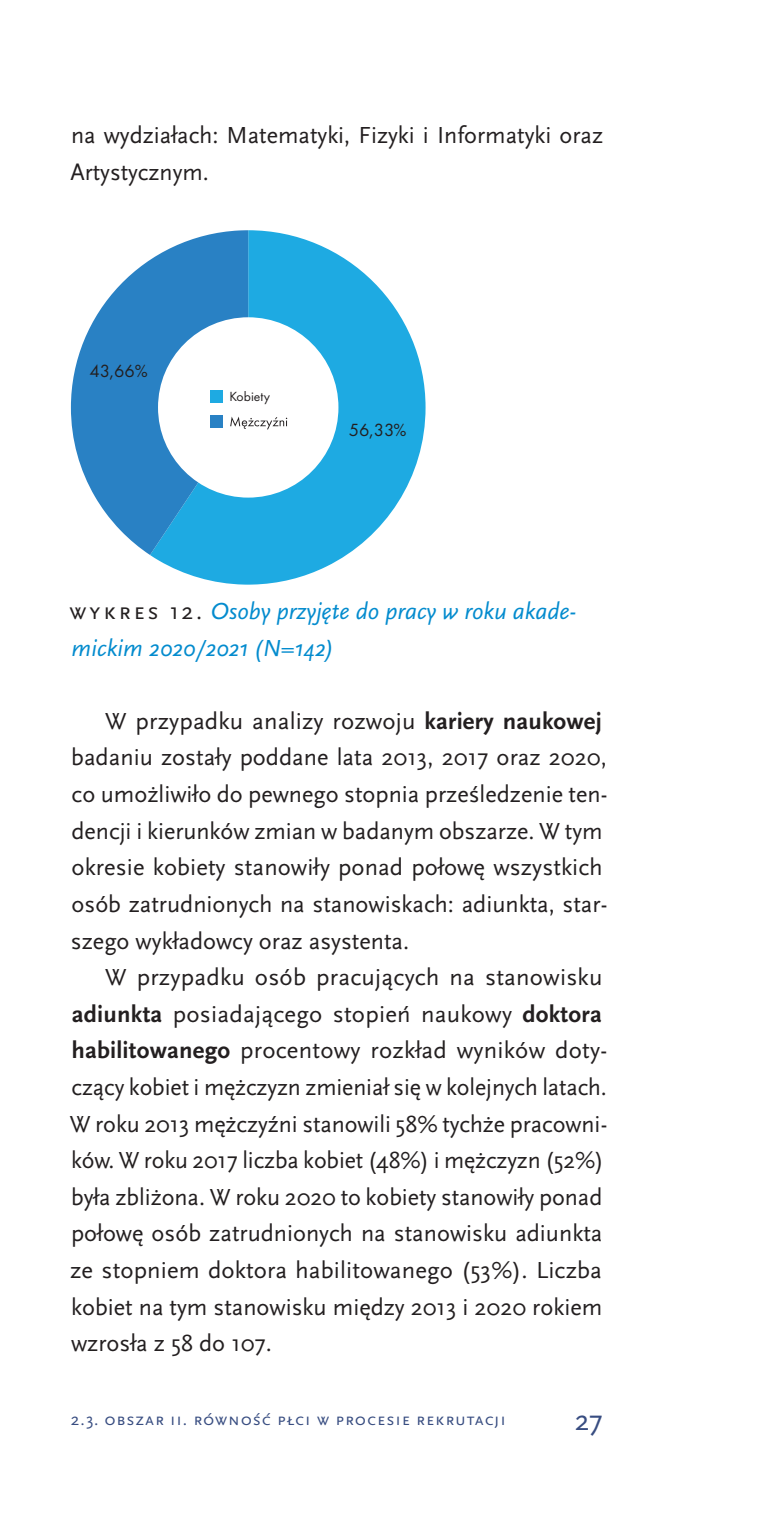
<style>
.page{position:relative;width:766px;height:1531px;background:#fff}
.page>*{position:absolute;margin:0;border:0;box-sizing:border-box;transform-origin:0 0}
.t1{font:30px "Scala Sans Pro";color:#384d81}
.t2{font:24.25px/36.5px "Scala Sans Pro";color:#231f20}
.t3{font:italic 24.25px/36.5px "Scala Sans Pro";color:#038bce}
.t4{font:18.25px "Futura PT";color:#231f20}
.t5{font:17.5px "Scala Sans Pro";letter-spacing:.05em;color:#384d81}
.t6{font:13.75px "Futura PT";color:#231f20}
.s1{font-style:normal;color:#231f20}
.s2{font-weight:700}
</style>
<div class="page">
<svg style="left:150px;top:230px;width:275px;height:355px;fill:#1eaae2"></svg>
<svg style="left:71px;top:230px;width:177px;height:325px;fill:#2981c4"></svg>
<div style="left:158px;top:317px;width:180px;height:181px;background:#fff;border-radius:50%"></div>
<svg style="left:230px;top:416px;width:57px;height:13px"></svg>
<div style="left:210px;top:390px;width:13px;height:13px;background:#1eaae2"></div>
<div style="left:210px;top:415px;width:13px;height:13px;background:#2981c4"></div>
<p class="t2" style="left:70px;top:117px;width:534px">na wydziałach: Matematyki, Fizyki i Informatyki oraz<br>Artystycznym.</p>
<p class="t4" style="left:89px;top:361px;width:60px">43,66%</p>
<p class="t6" style="left:229px;top:388px;width:42px">Kobiety</p>
<p class="t4" style="left:349px;top:419px;width:59px">56,33%</p>
<p class="t3" style="left:69px;top:593px;width:508px"><span class="s1">Wykres 12.</span> Osoby przyjęte do pracy w roku akade&shy;mickim 2020/2021 (N=142)</p>
<p class="t2" style="left:71px;top:703px;width:537px;text-indent:34px">W przypadku analizy rozwoju <span class="s2">kariery naukowej </span>badaniu zostały poddane lata 2013, 2017 oraz 2020, co umożliwiło do pewnego stopnia prześledzenie ten&shy;dencji i kierunków zmian w badanym obszarze. W tym okresie kobiety stanowiły ponad połowę wszystkich osób zatrudnionych na stanowiskach: adiunkta, star&shy;szego wykładowcy oraz asystenta.</p>
<p class="t2" style="left:70px;top:959px;width:539px;text-indent:35px">W przypadku osób pracujących na stanowisku <span class="s2">adiunkta</span> posiadającego stopień naukowy <span class="s2">doktora habilitowanego</span> procentowy rozkład wyników doty&shy;czący kobiet i mężczyzn zmieniał się w kolejnych latach.<br>W roku 2013 mężczyźni stanowili 58% tychże pracowni&shy;ków. W roku 2017 liczba kobiet (48%) i mężczyzn (52%) była zbliżona. W roku 2020 to kobiety stanowiły ponad połowę osób zatrudnionych na stanowisku adiunkta ze stopniem doktora habilitowanego (53%). Liczba kobiet na tym stanowisku między 2013 i 2020 rokiem wzrosła z 58 do 107.</p>
<p class="t5" style="left:71px;top:1409px;width:436px">2.3. obszar ii. równość płci w procesie rekrutacji</p>
<p class="t1" style="left:574px;top:1403px;width:29px">27</p>
</div>
